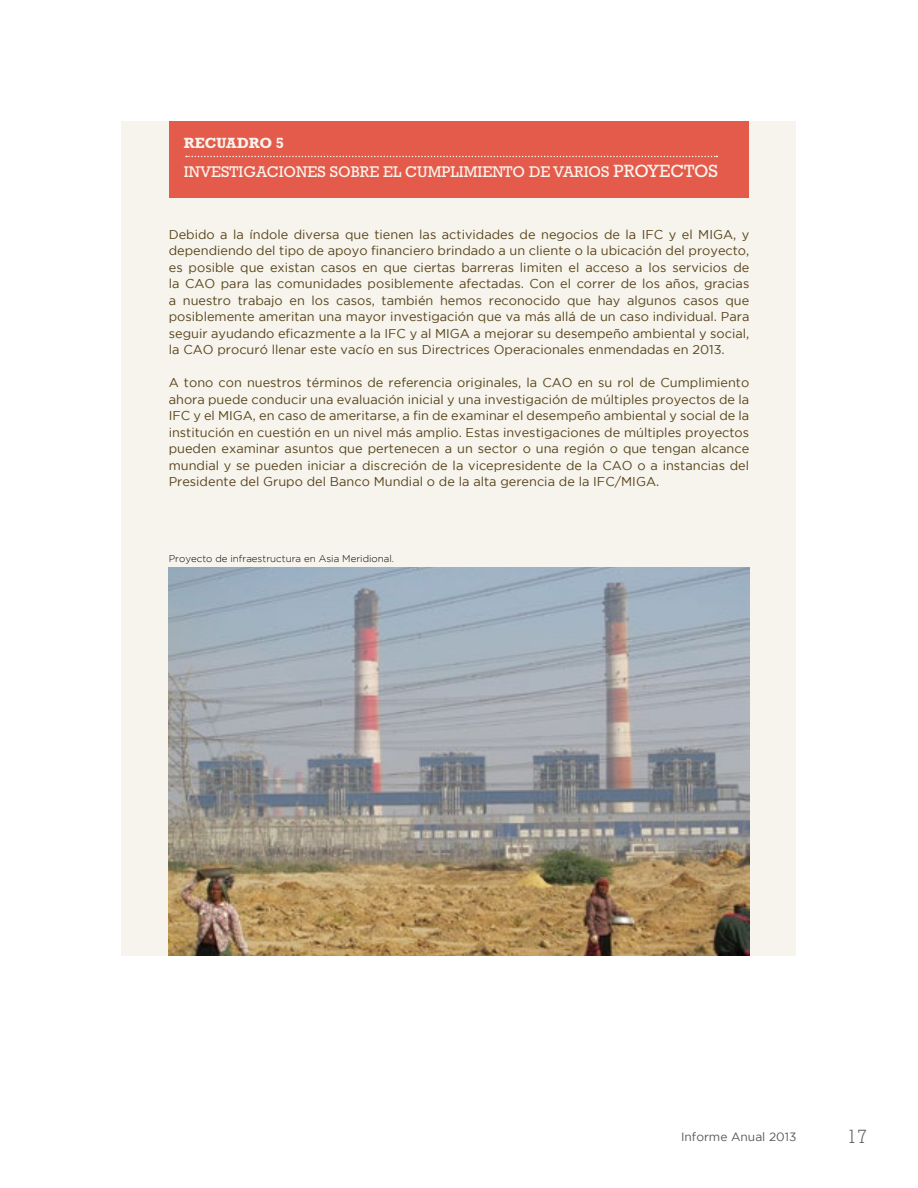
<style>
.page{position:relative;width:918px;height:1188px;background:#fff}
.page>*{position:absolute;margin:0;border:0;box-sizing:border-box;transform-origin:0 0}
.t1{font:300 19.5px "Rockwell Std";color:#58595b}
.t2{font:15.75px "Rockwell Std";color:#f6f4ed}
.t3{font:700 15px "Rockwell Std";color:#f6f4ed}
.t4{font:12.75px/16.5px "Gotham";color:#574319;text-align:justify}
.t5{font:12px "Gotham";color:#58595b}
.t6{font:300 9.75px "Gotham";color:#000}
.s1{font-size:18px}
</style>
<div class="page">
<div style="left:122px;top:122px;width:674px;height:834px;background:#f6f4ed"></div>
<div style="left:169px;top:122px;width:579px;height:76px;background:#e45a4b"></div>
<svg style="left:186px;top:156px;width:531px;height:1px"></svg>
<img style="left:169px;top:567px;width:580px;height:389px">
<p class="t3" style="left:184px;top:134px;width:102px">RECUADRO 5</p>
<p class="t2" style="left:184px;top:162px;width:536px">INVESTIGACIONES SOBRE EL CUMPLIMIENTO DE VARIOS <span class="s1">PROYECTOS</span></p>
<p class="t4" style="left:169px;top:226px;width:582px">Debido a la índole diversa que tienen las actividades de negocios de la IFC y el MIGA, y dependiendo del tipo de apoyo financiero brindado a un cliente o la ubicación del proyecto, es posible que existan casos en que ciertas barreras limiten el acceso a los servicios de la CAO para las comunidades posiblemente afectadas. Con el correr de los años, gracias a nuestro trabajo en los casos, también hemos reconocido que hay algunos casos que posiblemente ameritan una mayor investigación que va más allá de un caso individual. Para seguir ayudando eficazmente a la IFC y al MIGA a mejorar su desempeño ambiental y social, la CAO procuró llenar este vacío en sus Directrices Operacionales enmendadas en 2013.</p>
<p class="t4" style="left:169px;top:374px;width:582px">A tono con nuestros términos de referencia originales, la CAO en su rol de Cumplimiento ahora puede conducir una evaluación inicial y una investigación de múltiples proyectos de la IFC y el MIGA, en caso de ameritarse, a fin de examinar el desempeño ambiental y social de la institución en cuestión en un nivel más amplio. Estas investigaciones de múltiples proyectos pueden examinar asuntos que pertenecen a un sector o una región o que tengan alcance mundial y se pueden iniciar a discreción de la vicepresidente de la CAO o a instancias del Presidente del Grupo del Banco Mundial o de la alta gerencia de la IFC/MIGA.</p>
<p class="t6" style="left:169px;top:553px;width:227px">Proyecto de infraestructura en Asia Meridional.</p>
<p class="t5" style="left:681px;top:1130px;width:117px">Informe Anual 2013</p>
<h1 class="t1" style="left:847px;top:1125px;width:22px">17</h1>
</div>
